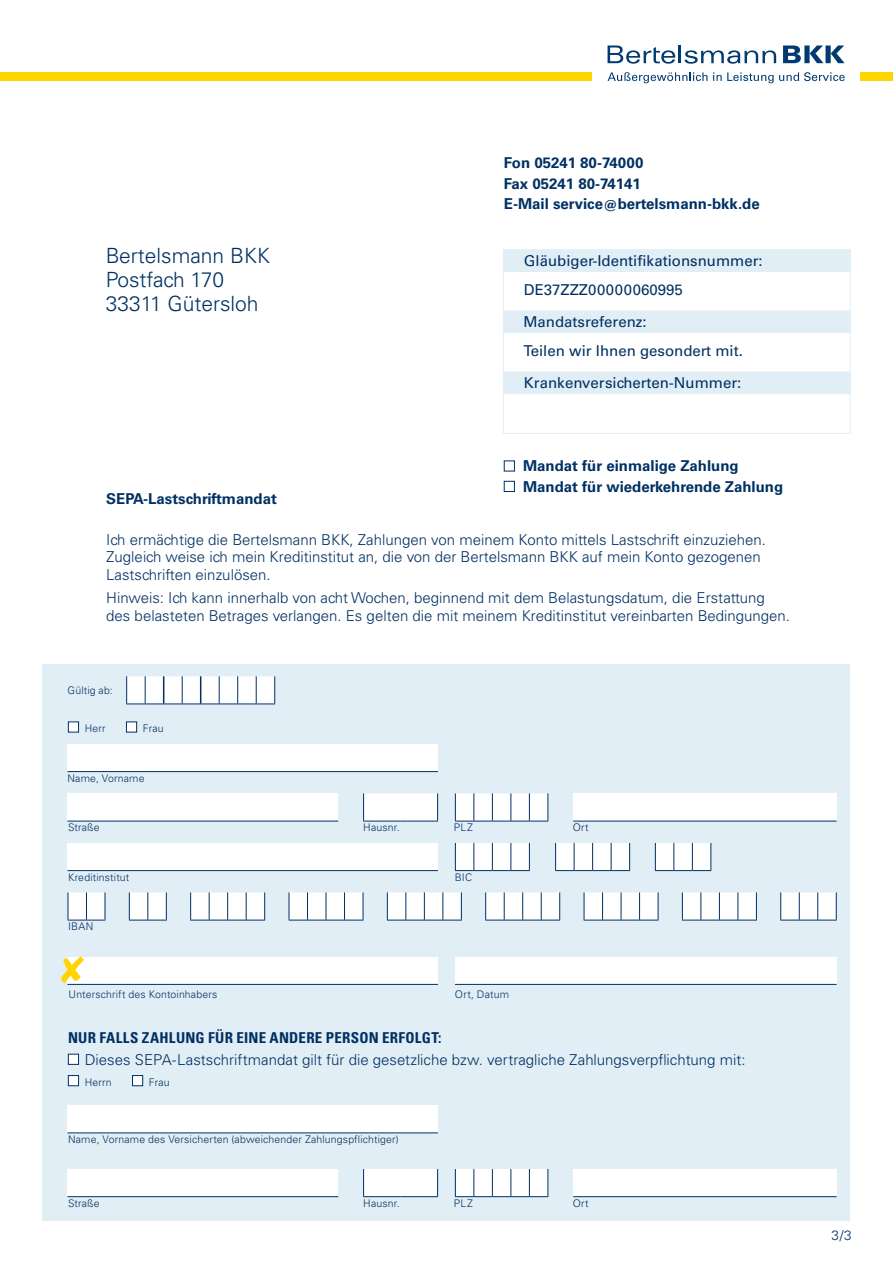
<style>
.page{position:relative;width:893px;height:1263px;background:#fff}
.page>*{position:absolute;margin:0;border:0;box-sizing:border-box;transform-origin:0 0}
.t1{font:300 21px/24px "Univers LT Std";color:#003063}
.t2{font:300 15px/17.4px "Univers LT Std";color:#003063}
.t3{font:700 15px/20.4px "Univers LT Std";color:#003063}
.t4{font:15px/29.4px "Univers LT Std";color:#003063}
.t5{font:700 condensed 15px "Univers LT Std";letter-spacing:.02em;color:#003063}
.t6{font:300 13.5px "Univers LT Std";color:#003063}
.t7{font:300 10.5px "Univers LT Std";letter-spacing:.015em;color:#003063}
</style>
<div class="page">
<div style="left:43px;top:664px;width:807px;height:556px;background:#e2eef5"></div>
<svg style="left:126px;top:676px;width:149px;height:28px;background:#e9edf1"></svg>
<svg style="left:363px;top:793px;width:75px;height:29px;background:#eff2f5"></svg>
<svg style="left:363px;top:1169px;width:75px;height:28px;background:#f1f3f6"></svg>
<svg style="left:455px;top:843px;width:75px;height:28px;background:#e6ebf0"></svg>
<svg style="left:190px;top:892px;width:75px;height:29px;background:#e6eaef"></svg>
<svg style="left:289px;top:892px;width:75px;height:29px;background:#e6ebf0"></svg>
<svg style="left:387px;top:892px;width:75px;height:29px;background:#e5eaef"></svg>
<svg style="left:485px;top:892px;width:75px;height:29px;background:#e6eaef"></svg>
<svg style="left:584px;top:892px;width:75px;height:29px;background:#e6ebf0"></svg>
<svg style="left:682px;top:892px;width:75px;height:29px;background:#e5eaef"></svg>
<svg style="left:555px;top:843px;width:75px;height:28px;background:#e6ebf0"></svg>
<svg style="left:68px;top:892px;width:38px;height:29px"></svg>
<svg style="left:129px;top:892px;width:38px;height:29px"></svg>
<svg style="left:655px;top:843px;width:56px;height:28px;background:#e7ebf0"></svg>
<svg style="left:780px;top:892px;width:57px;height:29px;background:#e4e9ee"></svg>
<svg style="left:455px;top:793px;width:93px;height:29px;background:#e7ebf0"></svg>
<svg style="left:455px;top:1169px;width:93px;height:28px;background:#e8ecf1"></svg>
<div style="left:67px;top:957px;width:371px;height:27px;background:#fff"></div>
<hr style="left:67px;top:984px;width:371px;height:1px;background:#003063">
<div style="left:67px;top:1105px;width:371px;height:28px;background:#fff"></div>
<hr style="left:67px;top:1132px;width:371px;height:1px;background:#003063">
<div style="left:573px;top:793px;width:264px;height:28px;background:#fff"></div>
<hr style="left:573px;top:821px;width:264px;height:1px;background:#003063">
<div style="left:573px;top:1169px;width:264px;height:28px;background:#fff"></div>
<hr style="left:573px;top:1196px;width:264px;height:1px;background:#003063">
<div style="left:455px;top:957px;width:382px;height:27px;background:#fff"></div>
<hr style="left:455px;top:984px;width:382px;height:1px;background:#003063">
<svg style="left:61px;top:956px;width:23px;height:27px"></svg>
<div style="left:67px;top:843px;width:371px;height:27px;background:#fff"></div>
<hr style="left:67px;top:870px;width:371px;height:1px;background:#003063">
<div style="left:67px;top:793px;width:271px;height:28px;background:#fff"></div>
<hr style="left:67px;top:821px;width:271px;height:1px;background:#003063">
<div style="left:67px;top:1169px;width:271px;height:28px;background:#fff"></div>
<hr style="left:67px;top:1196px;width:271px;height:1px;background:#003063">
<div style="left:67px;top:744px;width:371px;height:27px;background:#fff"></div>
<hr style="left:67px;top:771px;width:371px;height:1px;background:#003063">
<div style="left:504px;top:461px;width:11px;height:10px;background:#fff;border:1px solid #003063"></div>
<div style="left:504px;top:481px;width:11px;height:11px;background:#fff;border:1px solid #003063"></div>
<div style="left:503px;top:311px;width:347px;height:62px;border:1px solid #e2eef5"></div>
<div style="left:503px;top:311px;width:347px;height:22px;background:#e2eef5"></div>
<div style="left:503px;top:372px;width:347px;height:62px;border:1px solid #e2eef5"></div>
<div style="left:503px;top:372px;width:347px;height:22px;background:#e2eef5"></div>
<div style="left:503px;top:250px;width:347px;height:22px;background:#e2eef5"></div>
<div style="left:503px;top:250px;width:347px;height:61px;border:1px solid #e2eef5"></div>
<div style="left:68px;top:721px;width:11px;height:11px;background:#fff;border:1px solid #003063"></div>
<div style="left:126px;top:721px;width:11px;height:11px;background:#fff;border:1px solid #003063"></div>
<div style="left:68px;top:1054px;width:11px;height:11px;background:#fff;border:1px solid #003063"></div>
<div style="left:68px;top:1075px;width:11px;height:11px;background:#fff;border:1px solid #003063"></div>
<div style="left:132px;top:1075px;width:11px;height:11px;background:#fff;border:1px solid #003063"></div>
<div style="left:0;top:72px;width:591px;height:9px;background:#ffd500"></div>
<div style="left:860px;top:72px;width:33px;height:9px;background:#ffd500"></div>
<svg style="left:783px;top:46px;width:62px;height:17px"></svg>
<svg style="left:608px;top:46px;width:168px;height:18px"></svg>
<svg style="left:608px;top:72px;width:99px;height:11px"></svg>
<svg style="left:713px;top:72px;width:132px;height:11px"></svg>
<h1 class="t1" style="left:106px;top:244px;width:166px">Bertelsmann BKK<br>Postfach 170<br>33311 Gütersloh</h1>
<p class="t3" style="left:504px;top:153px;width:257px">Fon 05241 80-74000<br>Fax 05241 80-74141<br>E-Mail service@bertelsmann-bkk.de</p>
<p class="t4" style="left:524px;top:246px;width:240px">Gläubiger-Identifikationsnummer:<br>DE37ZZZ00000060995</p>
<p class="t4" style="left:523px;top:307px;width:221px">Mandatsreferenz:<br>Teilen wir Ihnen gesondert mit.</p>
<p class="t4" style="left:524px;top:368px;width:219px">Krankenversicherten-Nummer:</p>
<p class="t3" style="left:523px;top:456px;width:262px">Mandat für einmalige Zahlung<br>Mandat für wiederkehrende Zahlung</p>
<p class="t3" style="left:106px;top:489px;width:172px">SEPA-Lastschriftmandat</p>
<p class="t2" style="left:106px;top:531px;width:661px">Ich ermächtige die Bertelsmann BKK, Zahlungen von meinem Konto mittels Lastschrift einzuziehen.<br>Zugleich weise ich mein Kreditinstitut an, die von der Bertelsmann BKK auf mein Konto gezogenen<br>Lastschriften einzulösen.</p>
<p class="t2" style="left:106px;top:589px;width:685px">Hinweis: Ich kann innerhalb von acht Wochen, beginnend mit dem Belastungsdatum, die Erstattung des belasteten Betrages verlangen. Es gelten die mit meinem Kreditinstitut vereinbarten Bedingungen.</p>
<p class="t7" style="left:68px;top:684px;width:47px">Gültig ab:</p>
<p class="t7" style="left:85px;top:722px;width:22px">Herr</p>
<p class="t7" style="left:143px;top:722px;width:22px">Frau</p>
<p class="t7" style="left:67px;top:772px;width:79px">Name, Vorname</p>
<p class="t7" style="left:68px;top:821px;width:33px">Straße</p>
<p class="t7" style="left:363px;top:821px;width:38px">Hausnr.</p>
<p class="t7" style="left:454px;top:821px;width:20px">PLZ</p>
<p class="t7" style="left:68px;top:871px;width:63px">Kreditinstitut</p>
<p class="t7" style="left:455px;top:871px;width:19px">BIC</p>
<p class="t7" style="left:68px;top:920px;width:27px">IBAN</p>
<p class="t7" style="left:69px;top:988px;width:150px">Unterschrift des Kontoinhabers</p>
<p class="t7" style="left:455px;top:988px;width:56px">Ort, Datum</p>
<p class="t7" style="left:573px;top:821px;width:17px">Ort</p>
<p class="t5" style="left:68px;top:1029px;width:375px">NUR FALLS ZAHLUNG FÜR EINE ANDERE PERSON ERFOLGT:</p>
<p class="t2" style="left:85px;top:1051px;width:662px">Dieses SEPA-Lastschriftmandat gilt für die gesetzliche bzw. vertragliche Zahlungsverpflichtung mit:</p>
<p class="t7" style="left:85px;top:1076px;width:29px">Herrn</p>
<p class="t7" style="left:149px;top:1076px;width:22px">Frau</p>
<p class="t7" style="left:68px;top:1132px;width:332px">Name, Vorname des Versicherten (abweichender Zahlungspflichtiger)</p>
<p class="t7" style="left:68px;top:1197px;width:33px">Straße</p>
<p class="t7" style="left:363px;top:1197px;width:38px">Hausnr.</p>
<p class="t7" style="left:454px;top:1197px;width:20px">PLZ</p>
<p class="t7" style="left:573px;top:1197px;width:17px">Ort</p>
<p class="t6" style="left:832px;top:1227px;width:21px">3/3</p>
</div>
